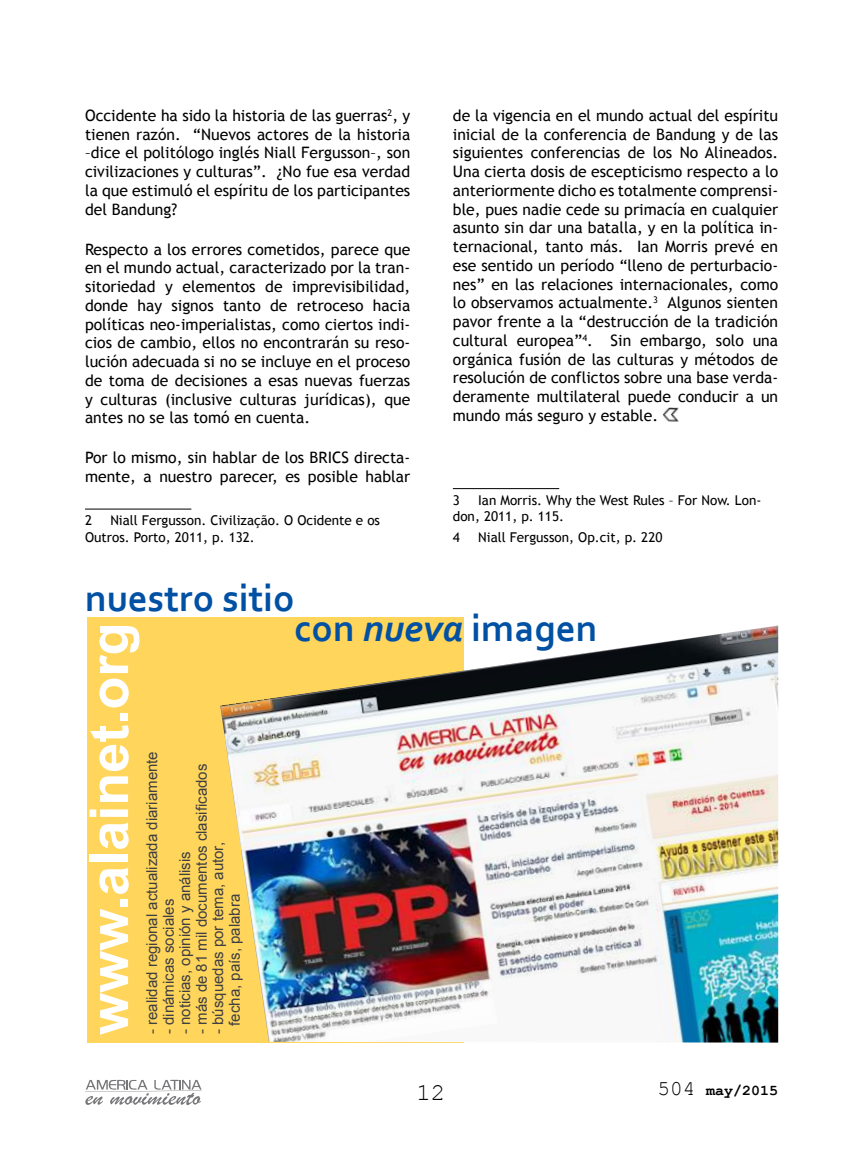
<style>
.page{position:relative;width:842px;height:1149px;background:#fff}
.page>*{position:absolute;margin:0;border:0;box-sizing:border-box;transform-origin:0 0}
.t1{font:700 54px "Arial";color:#fff}
.t2{font:700 39px/30px "Corbel";color:#0050a3}
.t3{font:24px "Courier New";color:#000}
.t4{font:15.75px/18.8px "Trebuchet MS";color:#000;text-align:justify}
.t5{font:15px/16.5px "Arial";color:#404042}
.t6{font:700 15px "Courier New";color:#000}
.t7{font:13.5px/16.2px "Trebuchet MS";color:#000}
.s1{font-style:italic}
.s2{font-weight:400;font-size:21px}
</style>
<div class="page">
<svg style="left:85px;top:1079px;width:117px;height:25px"></svg>
<hr style="left:85px;top:508px;width:106px;height:1px;background:#000">
<img style="left:663px;top:407px;width:15px;height:14px">
<hr style="left:453px;top:488px;width:106px;height:1px;background:#000">
<div style="left:87px;top:616px;width:377px;height:426px;background:#ffd55c"></div>
<img style="left:220px;top:625px;width:558px;height:417px">
<p class="t4" style="left:85px;top:107px;width:327px">Occidente ha sido la historia de las guerras<sup>2</sup>, y tienen razón. “Nuevos actores de la historia –dice el politólogo inglés Niall Fergusson–, son civilizaciones y culturas”. ¿No fue esa verdad la que estimuló el espíritu de los participantes del Bandung?</p>
<p class="t4" style="left:85px;top:241px;width:327px">Respecto a los errores cometidos, parece que en el mundo actual, caracterizado por la tran&shy;sitoriedad y elementos de imprevisibilidad, donde hay signos tanto de retroceso hacia políticas neo-imperialistas, como ciertos indi&shy;cios de cambio, ellos no encontrarán su reso&shy;lución adecuada si no se incluye en el proceso de toma de decisiones a esas nuevas fuerzas y culturas (inclusive culturas jurídicas), que antes no se las tomó en cuenta.</p>
<p class="t4" style="left:85px;top:449px;width:327px">Por lo mismo, sin hablar de los BRICS directa&shy;mente, a nuestro parecer, es posible hablar</p>
<p class="t7" style="left:85px;top:513px;width:9px">2</p>
<p class="t7" style="left:85px;top:513px;width:297px;text-indent:25px">Niall Fergusson. Civilização. O Ocidente e os<br>Outros. Porto, 2011, p. 132.</p>
<p class="t4" style="left:453px;top:107px;width:327px">de la vigencia en el mundo actual del espíritu inicial de la conferencia de Bandung y de las siguientes conferencias de los No Alineados.<br>Una cierta dosis de escepticismo respecto a lo anteriormente dicho es totalmente comprensi&shy;ble, pues nadie cede su primacía en cualquier asunto sin dar una batalla, y en la política in&shy;ternacional, tanto más. Ian Morris prevé en ese sentido un período “lleno de perturbacio&shy;nes” en las relaciones internacionales, como lo observamos actualmente.<sup>3</sup> Algunos sienten pavor frente a la “destrucción de la tradición cultural europea”<sup>4</sup>. Sin embargo, solo una orgánica fusión de las culturas y métodos de resolución de conflictos sobre una base verda&shy;deramente multilateral puede conducir a un mundo más seguro y estable.</p>
<p class="t7" style="left:453px;top:492px;width:310px;text-indent:25px">Ian Morris. Why the West Rules – For Now. Lon&shy;don, 2011, p. 115.</p>
<p class="t7" style="left:453px;top:529px;width:9px">4</p>
<p class="t7" style="left:478px;top:529px;width:186px">Niall Fergusson, Op.cit, p. 220</p>
<p class="t7" style="left:453px;top:492px;width:9px">3</p>
<h2 class="t2" style="left:294px;top:586px;width:305px;text-indent:-209px">nuestro sitio<br>con <span class="s1">nueva</span> imagen</h2>
<h1 class="t1" style="left:89px;top:1034px;width:414px;rotate:-90deg">www.alainet.org</h1>
<p class="t5" style="left:145px;top:1033px;width:284px;rotate:-90deg">- realidad regional actualizada diariamente</p>
<p class="t5" style="left:195px;top:1033px;width:272px;rotate:-90deg">- más de 81 mil documentos clasificados</p>
<p class="t5" style="left:211px;top:1025px;width:185px;text-indent:-8px;rotate:-90deg">- búsquedas por tema, autor, fecha, país, palabra</p>
<p class="t5" style="left:178px;top:1033px;width:184px;rotate:-90deg">- noticias, opinión y análisis</p>
<p class="t5" style="left:162px;top:1033px;width:137px;rotate:-90deg">- dinámicas sociales</p>
<h3 class="t3" style="left:416px;top:1077px;width:30px">12</h3>
<p class="t6" style="left:657px;top:1084px;width:122px"><span class="s2">504</span> may/2015</p>
</div>
